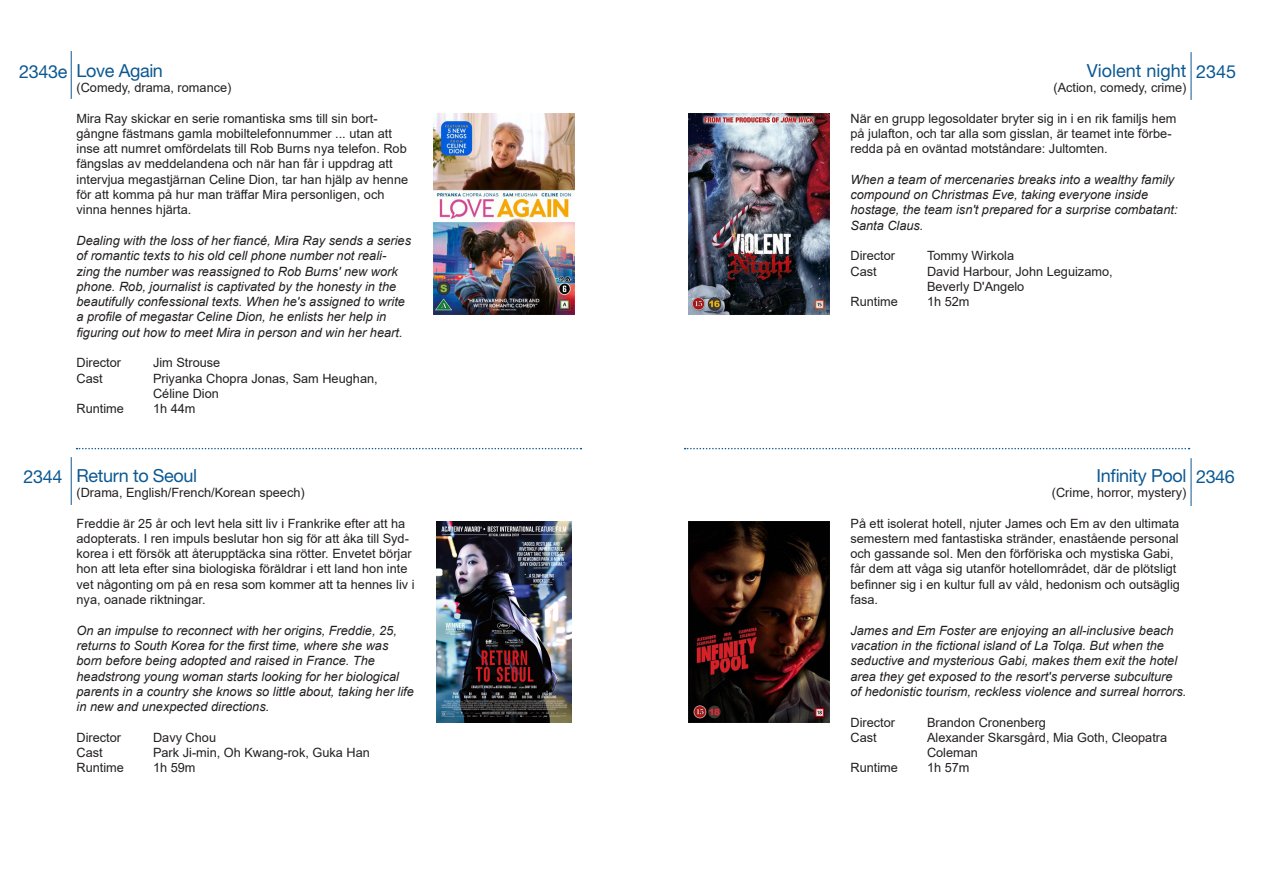
<style>
.page{position:relative;width:1263px;height:893px;background:#fff}
.page>*{position:absolute;margin:0;border:0;box-sizing:border-box;transform-origin:0 0}
.Arial_8_5{font:18px "Helvetica Neue LT Std";letter-spacing:-.02em;color:#0b5892}
.Arial_8_5-2{font:18px "Helvetica Neue LT Std";color:#0b5892}
.Arial_8_5-3{font:12.75px/15.3px "Arial";color:#231f20}
.Arial_8_5-4{font:italic 12.75px/15.3px "Arial";color:#231f20}
</style>
<div class="page">
<img style="left:434px;top:114px;width:140px;height:200px">
<svg style="left:77px;top:448px;width:504px;height:1px"></svg>
<hr style="left:71px;top:51px;width:1px;height:48px;background:#0b5892">
<img style="left:436px;top:522px;width:136px;height:201px">
<hr style="left:71px;top:457px;width:1px;height:48px;background:#0b5892">
<img style="left:689px;top:114px;width:141px;height:200px">
<svg style="left:685px;top:448px;width:504px;height:1px"></svg>
<hr style="left:1191px;top:52px;width:1px;height:48px;background:#0b5892">
<img style="left:689px;top:522px;width:141px;height:201px">
<hr style="left:1191px;top:458px;width:1px;height:48px;background:#0b5892">
<p class="Arial_8_5" style="left:19px;top:61px;width:50px">2343e</p>
<p class="Arial_8_5" style="left:77px;top:59px;width:88px">Love Again</p>
<p class="Arial_8_5-3" style="left:77px;top:80px;width:156px">(Comedy, drama, romance)</p>
<p class="Arial_8_5-3" style="left:77px;top:110px;width:333px">Mira Ray skickar en serie romantiska sms till sin bort&shy;gångne fästmans gamla mobiltelefonnummer ... utan att inse att numret omfördelats till Rob Burns nya telefon. Rob fängslas av meddelandena och när han får i uppdrag att intervjua megastjärnan Celine Dion, tar han hjälp av henne för att komma på hur man träffar Mira personligen, och vinna hennes hjärta.</p>
<p class="Arial_8_5-4" style="left:77px;top:233px;width:336px">Dealing with the loss of her fiancé, Mira Ray sends a series of romantic texts to his old cell phone number not reali&shy;zing the number was reassigned to Rob Burns' new work phone. Rob, journalist is captivated by the honesty in the beautifully confessional texts. When he's assigned to write a profile of megastar Celine Dion, he enlists her help in figuring out how to meet Mira in person and win her heart.</p>
<p class="Arial_8_5-3" style="left:77px;top:355px;width:46px">Director</p>
<p class="Arial_8_5-3" style="left:153px;top:355px;width:69px">Jim Strouse</p>
<p class="Arial_8_5-3" style="left:77px;top:370px;width:28px">Cast</p>
<p class="Arial_8_5-3" style="left:153px;top:370px;width:226px">Priyanka Chopra Jonas, Sam Heughan,<br>Céline Dion</p>
<p class="Arial_8_5-3" style="left:77px;top:401px;width:49px">Runtime</p>
<p class="Arial_8_5-3" style="left:153px;top:401px;width:44px">1h 44m</p>
<p class="Arial_8_5" style="left:23px;top:466px;width:40px">2344</p>
<p class="Arial_8_5" style="left:77px;top:464px;width:122px">Return to Seoul</p>
<p class="Arial_8_5-3" style="left:77px;top:485px;width:230px">(Drama, English/French/Korean speech)</p>
<p class="Arial_8_5-3" style="left:77px;top:515px;width:340px">Freddie är 25 år och levt hela sitt liv i Frankrike efter att ha adopterats. I ren impuls beslutar hon sig för att åka till Syd&shy;korea i ett försök att återupptäcka sina rötter. Envetet börjar hon att leta efter sina biologiska föräldrar i ett land hon inte vet någonting om på en resa som kommer att ta hennes liv i nya, oanade riktningar.</p>
<p class="Arial_8_5-4" style="left:77px;top:623px;width:339px">On an impulse to reconnect with her origins, Freddie, 25, returns to South Korea for the first time, where she was born before being adopted and raised in France. The headstrong young woman starts looking for her biological parents in a country she knows so little about, taking her life in new and unexpected directions.</p>
<p class="Arial_8_5-3" style="left:77px;top:730px;width:46px">Director</p>
<p class="Arial_8_5-3" style="left:153px;top:730px;width:65px">Davy Chou</p>
<p class="Arial_8_5-3" style="left:77px;top:745px;width:28px">Cast</p>
<p class="Arial_8_5-3" style="left:153px;top:745px;width:218px">Park Ji-min, Oh Kwang-rok, Guka Han</p>
<p class="Arial_8_5-3" style="left:77px;top:760px;width:49px">Runtime</p>
<p class="Arial_8_5-3" style="left:153px;top:760px;width:44px">1h 59m</p>
<p class="Arial_8_5-2" style="left:1087px;top:59px;width:101px">Violent night</p>
<p class="Arial_8_5-3" style="left:1053px;top:80px;width:134px">(Action, comedy, crime)</p>
<p class="Arial_8_5-3" style="left:850px;top:110px;width:327px">När en grupp legosoldater bryter sig in i en rik familjs hem på julafton, och tar alla som gisslan, är teamet inte förbe&shy;redda på en oväntad motståndare: Jultomten.</p>
<p class="Arial_8_5-4" style="left:850px;top:172px;width:329px">When a team of mercenaries breaks into a wealthy family compound on Christmas Eve, taking everyone inside hostage, the team isn't prepared for a surprise combatant:<br>Santa Claus.</p>
<p class="Arial_8_5-3" style="left:850px;top:248px;width:46px">Director</p>
<p class="Arial_8_5-3" style="left:927px;top:248px;width:89px">Tommy Wirkola</p>
<p class="Arial_8_5-3" style="left:850px;top:263px;width:28px">Cast</p>
<p class="Arial_8_5-3" style="left:927px;top:263px;width:187px">David Harbour, John Leguizamo,</p>
<p class="Arial_8_5-3" style="left:927px;top:279px;width:99px">Beverly D'Angelo</p>
<p class="Arial_8_5-3" style="left:850px;top:294px;width:49px">Runtime</p>
<p class="Arial_8_5-3" style="left:927px;top:294px;width:44px">1h 52m</p>
<p class="Arial_8_5" style="left:1196px;top:61px;width:42px">2345</p>
<p class="Arial_8_5" style="left:1096px;top:464px;width:92px">Infinity Pool</p>
<p class="Arial_8_5-3" style="left:1052px;top:485px;width:136px">(Crime, horror, mystery)</p>
<p class="Arial_8_5-3" style="left:850px;top:515px;width:331px">På ett isolerat hotell, njuter James och Em av den ultimata semestern med fantastiska stränder, enastående personal och gassande sol. Men den förföriska och mystiska Gabi, får dem att våga sig utanför hotellområdet, där de plötsligt befinner sig i en kultur full av våld, hedonism och outsäglig fasa.</p>
<p class="Arial_8_5-4" style="left:850px;top:623px;width:337px">James and Em Foster are enjoying an all-inclusive beach vacation in the fictional island of La Tolqa. But when the seductive and mysterious Gabi, makes them exit the hotel area they get exposed to the resort's perverse subculture of hedonistic tourism, reckless violence and surreal horrors.</p>
<p class="Arial_8_5-3" style="left:850px;top:714px;width:46px">Director</p>
<p class="Arial_8_5-3" style="left:927px;top:714px;width:121px">Brandon Cronenberg</p>
<p class="Arial_8_5-3" style="left:850px;top:730px;width:28px">Cast</p>
<p class="Arial_8_5-3" style="left:927px;top:730px;width:242px">Alexander Skarsgård, Mia Goth, Cleopatra<br>Coleman</p>
<p class="Arial_8_5-3" style="left:850px;top:760px;width:49px">Runtime</p>
<p class="Arial_8_5-3" style="left:927px;top:760px;width:44px">1h 57m</p>
<p class="Arial_8_5" style="left:1196px;top:466px;width:40px">2346</p>
</div>
